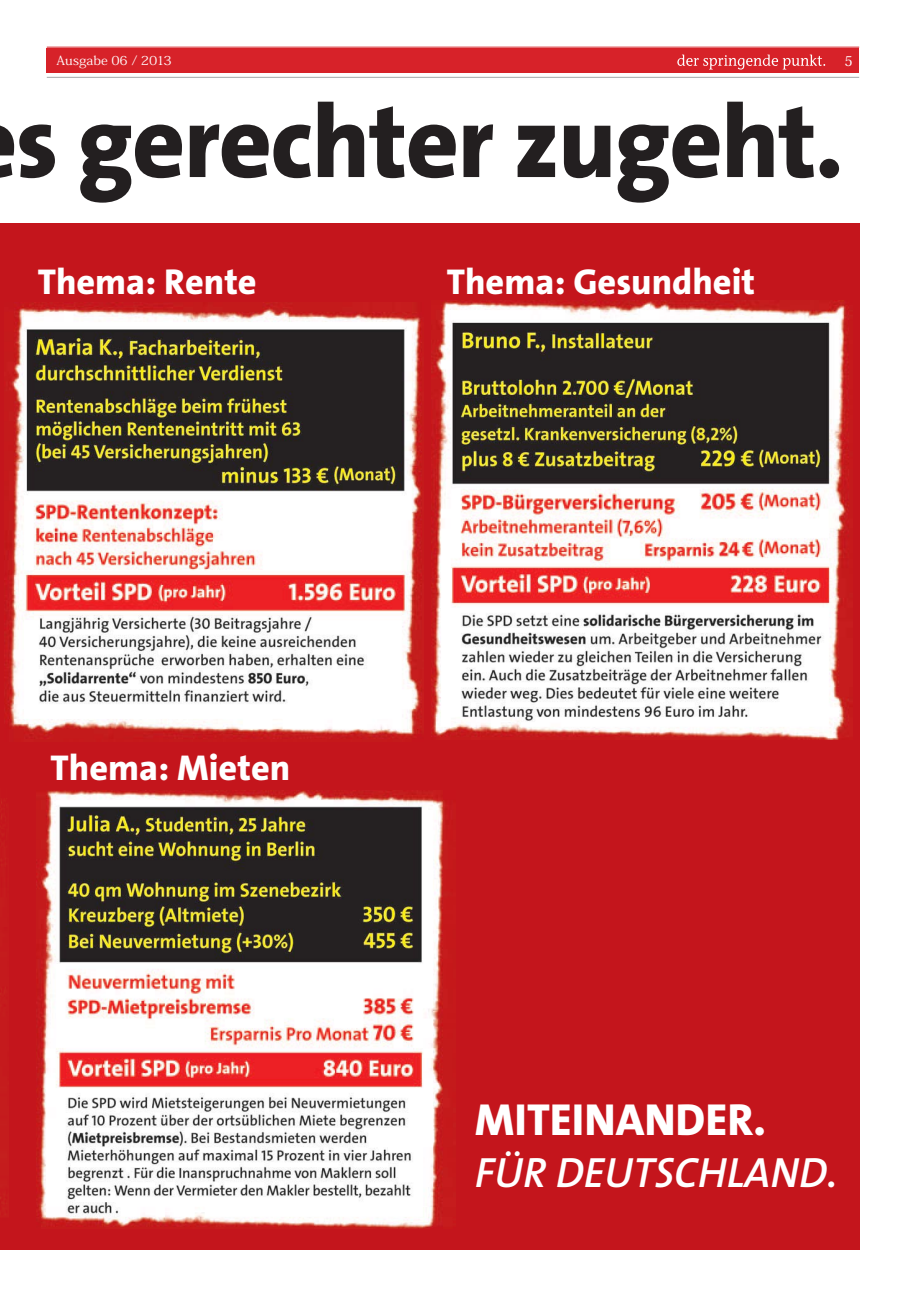
<style>
.page{position:relative;width:923px;height:1297px;background:#fff}
.page>*{position:absolute;margin:0;border:0;box-sizing:border-box;transform-origin:0 0}
.t1{font:103.2px "The Sans LP8 Ex Bld";letter-spacing:-.02em;color:#231f20}
.t2{font:45.15px "The Sans LP8 Ex Bld";color:#fff}
.t3{font:42.6px "The Sans LP6 Se Bld IT";color:#fff}
.t4{font:36.15px "The Sans LP8 Ex Bld";color:#fff}
.t5{font:13.5px "Koz Min Pro Medium 90 pv RKSJ H";color:#fff}
.t6{font:12.45px "Koz Min Pro Regular 90 pv RKSJ H";color:#fff;scale:1.09 1}
</style>
<div class="page">
<div style="left:47px;top:48px;width:812px;height:24px;background:#d72229"></div>
<hr style="left:47px;top:77px;width:812px;height:1px;background:#a5a7a9">
<svg style="left:677px;top:55px;width:148px;height:15px"></svg>
<hr style="left:47px;top:47px;width:812px;height:1px;background:#d72229">
<div style="left:0;top:223px;width:859px;height:1026px;background:#c4151c"></div>
<img style="left:0;top:801px;width:7px;height:414px">
<img style="left:36px;top:790px;width:410px;height:439px">
<img style="left:432px;top:300px;width:417px;height:439px">
<img style="left:8px;top:303px;width:414px;height:436px">
<p class="t6" style="left:57px;top:55px;width:107px">Ausgabe 06 / 2013</p>
<p class="t5" style="left:844px;top:56px;width:10px">5</p>
<h1 class="t1" style="left:16px;top:99px;width:829px">s gerechter zugeht.</h1>
<p class="t4" style="left:38px;top:266px;width:220px">Thema: Rente</p>
<p class="t4" style="left:447px;top:267px;width:310px">Thema: Gesundheit</p>
<p class="t4" style="left:51px;top:752px;width:241px">Thema: Mieten</p>
<p class="t2" style="left:475px;top:1101px;width:292px">MITEINANDER.</p>
<p class="t3" style="left:475px;top:1147px;width:364px">FÜR DEUTSCHLAND.</p>
</div>
